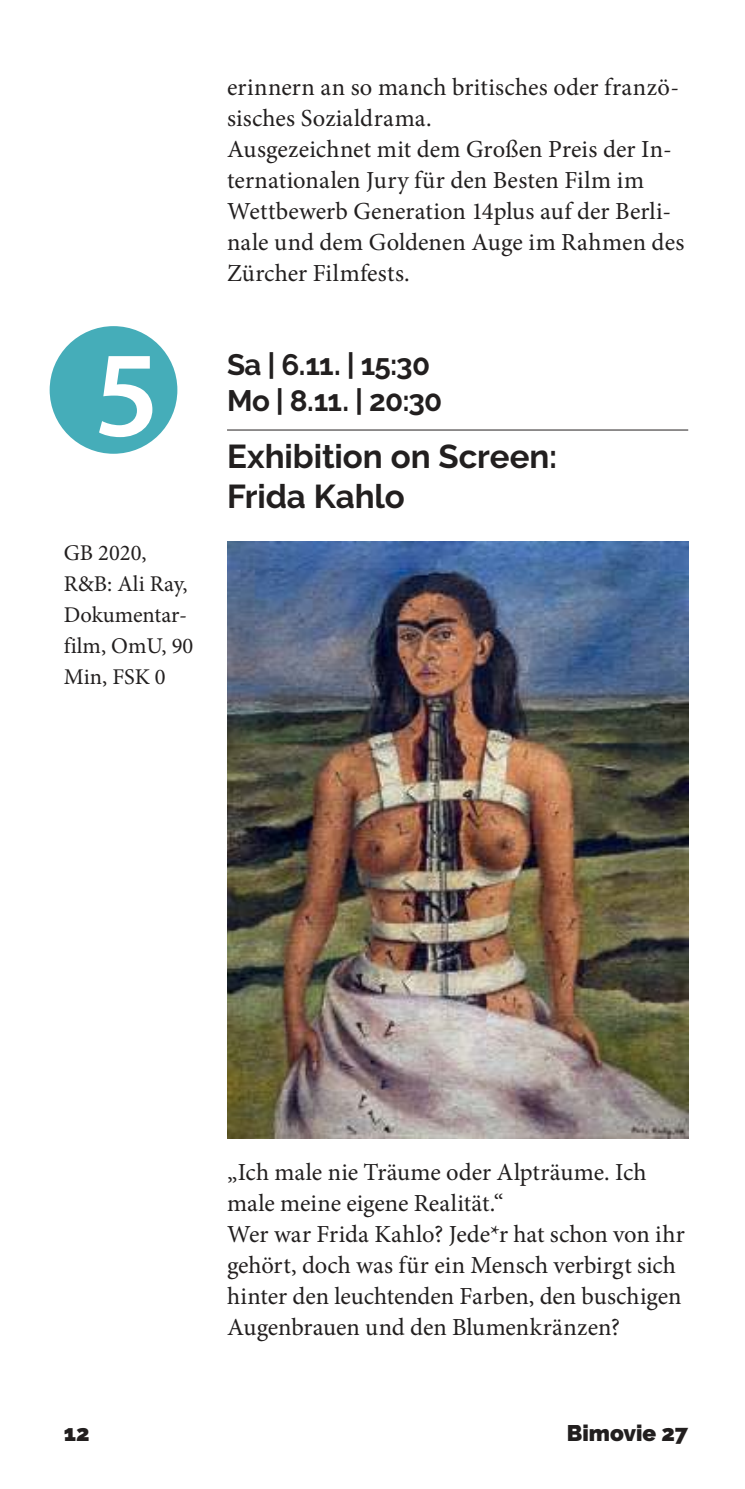
<style>
.page{position:relative;width:745px;height:1489px;background:#fff}
.page>*{position:absolute;margin:0;border:0;box-sizing:border-box;transform-origin:0 0}
.t1{font:600 122.5px "Myriad Pro";color:#fff}
.t2{font:700 33px/39.5px "Raleway";letter-spacing:-.005em;color:#221f1f}
.t3{font:700 29.5px "Raleway";letter-spacing:-.02em;color:#221f1f}
.t4{font:24.5px/31px "Minion Pro";color:#221f1f}
.t5{font:22.5px/31px "Minion Pro";color:#221f1f}
.t6{font:900 22.5px "Raleway";color:#221f1f}
</style>
<div class="page">
<hr style="left:227px;top:429px;width:460px;height:1px;background:#221f1f">
<div style="left:50px;top:326px;width:127px;height:128px;background:#45adb9;border-radius:50%"></div>
<img style="left:227px;top:541px;width:460px;height:596px">
<h1 class="t1" style="left:94px;top:349px;width:67px">5</h1>
<p class="t5" style="left:64px;top:538px;width:131px">GB 2020,<br>R&amp;B: Ali Ray,<br>Dokumentar&shy;film, OmU, 90<br>Min, FSK 0</p>
<p class="t4" style="left:227px;top:73px;width:458px">erinnern an so manch britisches oder franzö&shy;sisches Sozialdrama.<br>Ausgezeichnet mit dem Großen Preis der In&shy;ternationalen Jury für den Besten Film im Wettbewerb Generation 14plus auf der Berli&shy;nale und dem Goldenen Auge im Rahmen des Zürcher Filmfests.</p>
<p class="t3" style="left:227px;top:348px;width:205px">Sa | 6.11. | 15:30</p>
<p class="t3" style="left:227px;top:383px;width:217px">Mo | 8.11. | 20:30</p>
<h2 class="t2" style="left:227px;top:437px;width:331px">Exhibition on Screen:<br>Frida Kahlo</h2>
<p class="t6" style="left:64px;top:1424px;width:27px">12</p>
<p class="t4" style="left:227px;top:1158px;width:459px">„Ich male nie Träume oder Alpträume. Ich male meine eigene Realität.“<br>Wer war Frida Kahlo? Jede*r hat schon von ihr gehört, doch was für ein Mensch verbirgt sich hinter den leuchtenden Farben, den buschigen Augenbrauen und den Blumenkränzen?</p>
<p class="t6" style="left:566px;top:1424px;width:123px">Bimovie 27</p>
</div>
